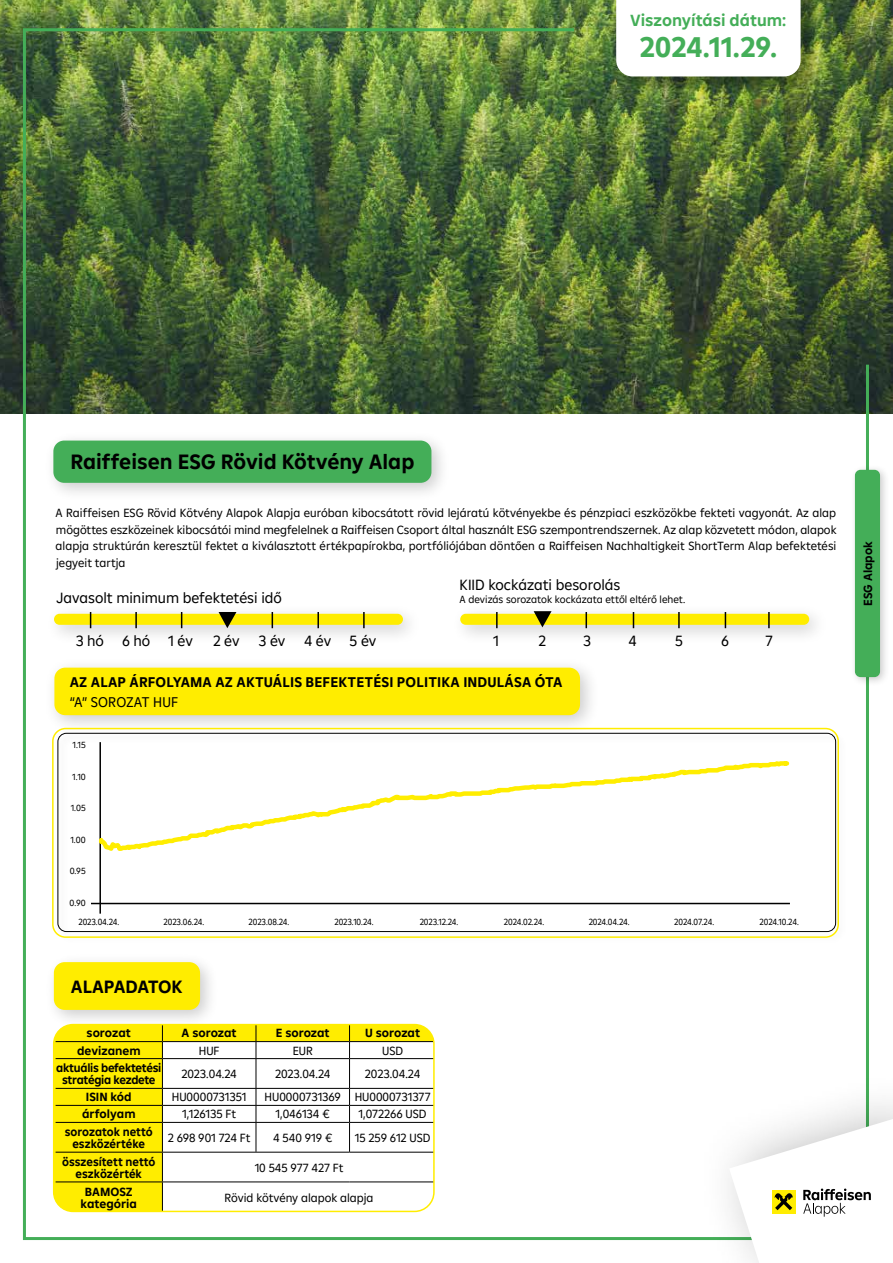
<style>
.page{position:relative;width:893px;height:1263px;background:#fff}
.page>*{position:absolute;margin:0;border:0;box-sizing:border-box;transform-origin:0 0}
.t1{font:700 28.8px "Amalia";color:#44ae58}
.t2{font:700 21px "Amalia";color:#000}
.t3{font:700 18px "Amalia";color:#000}
.t4{font:700 16.5px "Amalia";color:#44ae58}
.t5{font:15px "Amalia";color:#000}
.t6{font:700 14.25px "Amalia";letter-spacing:.01em;color:#000}
.t7{font:14.25px "Amalia";letter-spacing:.01em;color:#000}
.t8{font:12px/16.5px "Amalia";color:#000;text-align:justify}
.t9{font:700 12px/12px "Amalia";letter-spacing:-.005em;color:#000;text-align:center}
.t10{font:700 12px/12px "Amalia";letter-spacing:-.005em;color:#000;text-align:center;scale:.95 1}
.t11{font:700 12px/12px "Amalia";letter-spacing:-.025em;color:#000;text-align:center;scale:.96 1}
.t12{font:10.5px "Amalia";color:#000}
.t13{font:9px "Amalia";color:#000;scale:.94 1}
.t14{font:9px/19px "Amalia";color:#000}
</style>
<div class="page">
<img style="left:0;top:0;width:893px;height:413px">
<div style="left:618px;top:0;width:200px;height:94px;background:#000;opacity:.3"></div>
<svg style="left:616px;top:0;width:185px;height:27px"></svg>
<img style="left:21px;top:27px;width:849px;height:1213px">
<div style="left:44px;top:431px;width:406px;height:71px;background:#000;opacity:.2"></div>
<div style="left:53px;top:441px;width:378px;height:42px;background:#44ae58;border-radius:11px"></div>
<div style="left:451px;top:603px;width:377px;height:42px;background:#000;opacity:.2"></div>
<div style="left:460px;top:614px;width:349px;height:11px;background:#ffed00;border-radius:6px"></div>
<svg style="left:496px;top:612px;width:2px;height:16px"></svg>
<svg style="left:725px;top:612px;width:1px;height:16px"></svg>
<svg style="left:678px;top:612px;width:2px;height:16px"></svg>
<svg style="left:768px;top:612px;width:2px;height:16px"></svg>
<svg style="left:633px;top:612px;width:1px;height:16px"></svg>
<svg style="left:585px;top:612px;width:2px;height:16px"></svg>
<div style="left:44px;top:952px;width:175px;height:77px;background:#000;opacity:.2"></div>
<div style="left:54px;top:962px;width:146px;height:48px;background:#ffed00;border-radius:11px"></div>
<div style="left:56px;top:1024px;width:378px;height:187px;background:#ffed00"></div>
<svg style="left:163px;top:1042px;width:271px;height:169px"></svg>
<hr style="left:56px;top:1058px;width:106px;height:1px;background:#000">
<hr style="left:162px;top:1058px;width:94px;height:1px;background:#000">
<hr style="left:256px;top:1058px;width:94px;height:1px;background:#000">
<hr style="left:350px;top:1058px;width:84px;height:1px;background:#000">
<hr style="left:56px;top:1088px;width:106px;height:1px;background:#000">
<hr style="left:162px;top:1088px;width:94px;height:1px;background:#000">
<hr style="left:256px;top:1088px;width:94px;height:1px;background:#000">
<hr style="left:350px;top:1088px;width:84px;height:1px;background:#000">
<hr style="left:56px;top:1105px;width:106px;height:1px;background:#000">
<hr style="left:162px;top:1105px;width:94px;height:1px;background:#000">
<hr style="left:256px;top:1105px;width:94px;height:1px;background:#000">
<hr style="left:350px;top:1105px;width:84px;height:1px;background:#000">
<hr style="left:56px;top:1122px;width:106px;height:1px;background:#000">
<hr style="left:162px;top:1122px;width:94px;height:1px;background:#000">
<hr style="left:256px;top:1122px;width:94px;height:1px;background:#000">
<hr style="left:350px;top:1122px;width:84px;height:1px;background:#000">
<hr style="left:56px;top:1152px;width:106px;height:1px;background:#000">
<hr style="left:162px;top:1152px;width:94px;height:1px;background:#000">
<hr style="left:256px;top:1152px;width:94px;height:1px;background:#000">
<hr style="left:350px;top:1152px;width:84px;height:1px;background:#000">
<hr style="left:56px;top:1181px;width:106px;height:1px;background:#000">
<hr style="left:162px;top:1181px;width:94px;height:1px;background:#000">
<hr style="left:256px;top:1181px;width:94px;height:1px;background:#000">
<hr style="left:350px;top:1181px;width:84px;height:1px;background:#000">
<svg style="left:162px;top:1027px;width:1px;height:182px"></svg>
<hr style="left:56px;top:1041px;width:106px;height:1px;background:#000">
<svg style="left:256px;top:1027px;width:1px;height:125px"></svg>
<hr style="left:162px;top:1041px;width:94px;height:1px;background:#000">
<svg style="left:349px;top:1027px;width:1px;height:125px"></svg>
<hr style="left:256px;top:1041px;width:94px;height:1px;background:#000">
<hr style="left:350px;top:1041px;width:84px;height:1px;background:#000">
<div style="left:53px;top:1024px;width:382px;height:188px;border:2px solid #ffed00;border-radius:19px"></div>
<div style="left:44px;top:657px;width:556px;height:78px;background:#000;opacity:.2"></div>
<div style="left:54px;top:668px;width:526px;height:47px;background:#ffed00;border-radius:11px"></div>
<div style="left:55px;top:730px;width:793px;height:214px;background:#fff"></div>
<div style="left:58px;top:733px;width:778px;height:199px;border:1px solid #000;border-radius:9px"></div>
<div style="left:52px;top:728px;width:787px;height:210px;border:2px solid #ffed00;border-radius:13px"></div>
<hr style="left:99px;top:742px;width:2px;height:172px;background:#000">
<hr style="left:91px;top:903px;width:699px;height:1px;background:#000">
<div style="left:850px;top:465px;width:40px;height:222px;background:#000;opacity:.2"></div>
<div style="left:855px;top:470px;width:25px;height:207px;background:#44ae58;border-radius:6px"></div>
<div style="left:696px;top:1069px;width:197px;height:194px;background:#fff"></div>
<div style="left:45px;top:603px;width:377px;height:42px;background:#000;opacity:.2"></div>
<div style="left:54px;top:614px;width:349px;height:11px;background:#ffed00;border-radius:6px"></div>
<svg style="left:90px;top:612px;width:1px;height:16px"></svg>
<svg style="left:181px;top:612px;width:1px;height:16px"></svg>
<svg style="left:135px;top:612px;width:2px;height:16px"></svg>
<svg style="left:272px;top:612px;width:1px;height:16px"></svg>
<svg style="left:317px;top:612px;width:2px;height:16px"></svg>
<svg style="left:363px;top:612px;width:2px;height:16px"></svg>
<svg style="left:219px;top:612px;width:17px;height:16px"></svg>
<svg style="left:729px;top:1119px;width:162px;height:144px"></svg>
<svg style="left:534px;top:611px;width:18px;height:16px"></svg>
<svg style="left:98px;top:758px;width:692px;height:97px"></svg>
<h3 class="t4" style="left:630px;top:9px;width:158px">Viszonyítási dátum:</h3>
<h1 class="t1" style="left:639px;top:28px;width:139px">2024.11.29.</h1>
<h2 class="t2" style="left:70px;top:448px;width:346px">Raiffeisen ESG Rövid Kötvény Alap</h2>
<p class="t8" style="left:56px;top:504px;width:783px">A Raiffeisen ESG Rövid Kötvény Alapok Alapja euróban kibocsátott rövid lejáratú kötvényekbe és pénzpiaci eszközökbe fekteti vagyonát. Az alap mögöttes eszközeinek kibocsátói mind megfelelnek a Raiffeisen Csoport által használt ESG szempontrendszernek. Az alap közvetett módon, alapok alapja struktúrán keresztül fektet a kiválasztott értékpapírokba, portfóliójában döntően a Raiffeisen Nachhaltigkeit ShortTerm Alap befektetési jegyeit tartja</p>
<p class="t5" style="left:56px;top:588px;width:227px">Javasolt minimum befektetési idő</p>
<p class="t5" style="left:76px;top:631px;width:119px">3 hó 6 hó 1 év</p>
<p class="t5" style="left:213px;top:631px;width:28px">2 év</p>
<p class="t5" style="left:259px;top:631px;width:119px">3 év 4 év 5 év</p>
<p class="t5" style="left:460px;top:575px;width:162px">KIID kockázati besorolás</p>
<p class="t12" style="left:460px;top:593px;width:227px">A devizás sorozatok kockázata ettől eltérő lehet.</p>
<p class="t5" style="left:493px;top:631px;width:7px">1</p>
<p class="t5" style="left:539px;top:631px;width:9px">2</p>
<p class="t5" style="left:583px;top:631px;width:9px">3</p>
<p class="t5" style="left:628px;top:631px;width:10px">4</p>
<p class="t5" style="left:675px;top:631px;width:9px">5</p>
<p class="t5" style="left:721px;top:631px;width:9px">6</p>
<p class="t5" style="left:766px;top:631px;width:9px">7</p>
<p class="t6" style="left:70px;top:673px;width:494px">AZ ALAP ÁRFOLYAMA AZ AKTUÁLIS BEFEKTETÉSI POLITIKA INDULÁSA ÓTA</p>
<p class="t7" style="left:70px;top:692px;width:110px">“A” SOROZAT HUF</p>
<p class="t14" style="left:73px;top:735px;width:15px">1.15</p>
<p class="t14" style="left:72px;top:767px;width:15px">1.10</p>
<p class="t14" style="left:71px;top:798px;width:16px">1.05</p>
<p class="t14" style="left:71px;top:830px;width:17px">1.00</p>
<p class="t14" style="left:70px;top:861px;width:18px">0.95</p>
<p class="t14" style="left:78px;top:893px;width:42px;text-indent:-9px">0.90<br>2023.04.24.</p>
<p class="t13" style="left:164px;top:916px;width:45px">2023.06.24.</p>
<p class="t13" style="left:249px;top:916px;width:45px">2023.08.24.</p>
<p class="t13" style="left:334px;top:916px;width:43px">2023.10.24.</p>
<p class="t13" style="left:420px;top:916px;width:43px">2023.12.24.</p>
<p class="t13" style="left:504px;top:916px;width:44px">2024.02.24.</p>
<p class="t13" style="left:589px;top:916px;width:45px">2024.04.24.</p>
<p class="t13" style="left:674px;top:916px;width:44px">2024.07.24.</p>
<p class="t13" style="left:760px;top:916px;width:43px">2024.10.24.</p>
<h3 class="t3" style="left:71px;top:975px;width:113px">ALAPADATOK</h3>
<p class="t9" style="left:87px;top:1027px;width:46px">sorozat</p>
<p class="t9" style="left:182px;top:1027px;width:57px">A sorozat</p>
<p class="t9" style="left:276px;top:1027px;width:55px">E sorozat</p>
<p class="t9" style="left:365px;top:1027px;width:57px">U sorozat</p>
<p class="t9" style="left:77px;top:1044px;width:65px">devizanem</p>
<p class="t8" style="left:199px;top:1042px;width:22px">HUF</p>
<p class="t8" style="left:293px;top:1042px;width:22px">EUR</p>
<p class="t8" style="left:382px;top:1042px;width:22px">USD</p>
<p class="t11" style="left:56px;top:1061px;width:111px">aktuális befektetési stratégia kezdete</p>
<p class="t8" style="left:182px;top:1065px;width:57px">2023.04.24</p>
<p class="t8" style="left:275px;top:1065px;width:57px">2023.04.24</p>
<p class="t8" style="left:365px;top:1065px;width:57px">2023.04.24</p>
<p class="t9" style="left:86px;top:1091px;width:47px">ISIN kód</p>
<p class="t8" style="left:172px;top:1088px;width:76px">HU0000731351</p>
<p class="t8" style="left:265px;top:1088px;width:167px">HU0000731369 HU0000731377</p>
<p class="t9" style="left:82px;top:1108px;width:55px">árfolyam</p>
<p class="t8" style="left:182px;top:1105px;width:56px">1,126135 Ft</p>
<p class="t8" style="left:276px;top:1105px;width:56px">1,046134 €</p>
<p class="t8" style="left:359px;top:1105px;width:70px">1,072266 USD</p>
<p class="t10" style="left:65px;top:1125px;width:94px">sorozatok nettó eszközértéke</p>
<p class="t8" style="left:168px;top:1129px;width:84px">2 698 901 724 Ft</p>
<p class="t8" style="left:273px;top:1129px;width:61px">4 540 919 €</p>
<p class="t8" style="left:355px;top:1129px;width:77px">15 259 612 USD</p>
<p class="t10" style="left:62px;top:1155px;width:100px">összesített nettó eszközérték</p>
<p class="t8" style="left:255px;top:1159px;width:90px">10 545 977 427 Ft</p>
<p class="t9" style="left:81px;top:1185px;width:58px">BAMOSZ kategória</p>
<p class="t8" style="left:225px;top:1188px;width:150px">Rövid kötvény alapok alapja</p>
<p class="t9" style="left:861px;top:606px;width:66px;rotate:-90deg">ESG Alapok</p>
</div>
